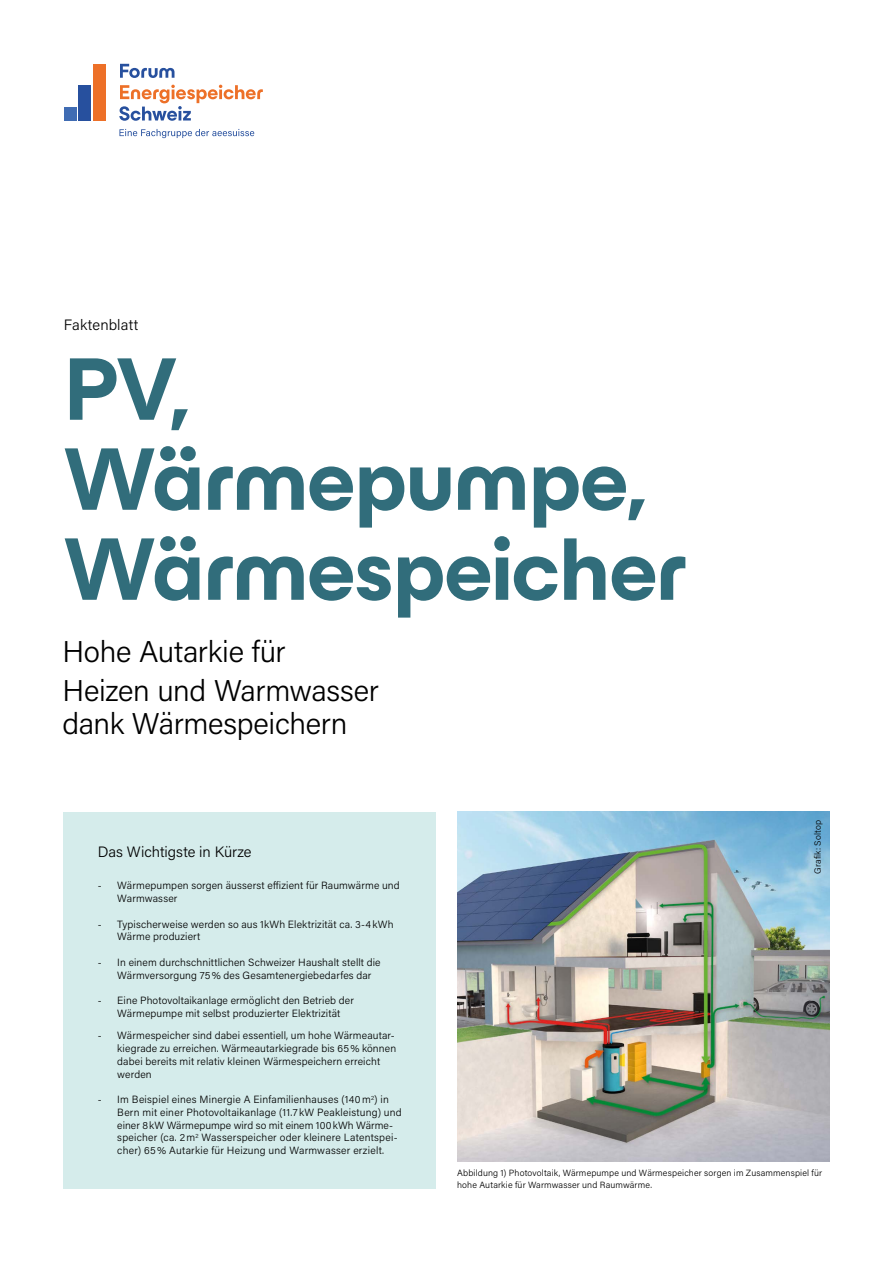
<style>
.page{position:relative;width:893px;height:1263px;background:#fff}
.page>*{position:absolute;margin:0;border:0;box-sizing:border-box;transform-origin:0 0}
.t1{font:90px/90px "ES Build Bold";letter-spacing:-.02em;color:#316d7b}
.t2{font:300 30px/39px "Acumin Pro";letter-spacing:-.01em;color:#000}
.t3{font:300 15px "Acumin Pro";color:#000}
.t4{font:300 10.5px/12.8px "Acumin Pro";letter-spacing:.015em;color:#000}
.t5{font:300 9px/12px "Acumin Pro";letter-spacing:.02em;color:#000}
</style>
<div class="page">
<div style="left:64px;top:107px;width:12px;height:14px;background:#406cb3"></div>
<div style="left:78px;top:85px;width:13px;height:36px;background:#27509e"></div>
<div style="left:93px;top:64px;width:13px;height:57px;background:#ed7028"></div>
<svg style="left:120px;top:64px;width:54px;height:14px"></svg>
<svg style="left:119px;top:85px;width:144px;height:36px"></svg>
<svg style="left:119px;top:129px;width:135px;height:9px"></svg>
<div style="left:64px;top:812px;width:372px;height:376px;background:#d5eceb"></div>
<img style="left:457px;top:811px;width:372px;height:350px">
<h3 class="t3" style="left:64px;top:314px;width:76px">Faktenblatt</h3>
<h1 class="t1" style="left:64px;top:335px;width:625px">PV,<br>Wärmepumpe,<br>Wärmespeicher</h1>
<h2 class="t2" style="left:62px;top:630px;width:318px">Hohe Autarkie für<br>Heizen und Warmwasser</h2>
<h2 class="t2" style="left:62px;top:702px;width:286px">dank Wärmespeichern</h2>
<h3 class="t3" style="left:98px;top:841px;width:155px">Das Wichtigste in Kürze</h3>
<p class="t4" style="left:117px;top:879px;width:284px;text-indent:-19px">- Wärmepumpen sorgen äusserst effizient für Raumwärme und<br>Warmwasser</p>
<p class="t4" style="left:117px;top:917px;width:278px;text-indent:-19px">- Typischerweise werden so aus 1kWh Elektrizität ca. 3-4kWh<br>Wärme produziert</p>
<p class="t4" style="left:117px;top:955px;width:265px;text-indent:-19px">- In einem durchschnittlichen Schweizer Haushalt stellt die<br>Wärmversorgung 75% des Gesamtenergiebedarfes dar</p>
<p class="t4" style="left:98px;top:994px;width:258px;text-align:center">- Eine Photovoltaikanlage ermöglicht den Betrieb der<br>Wärmepumpe mit selbst produzierter Elektrizität</p>
<p class="t4" style="left:117px;top:1029px;width:280px;text-indent:-19px">- Wärmespeicher sind dabei essentiell, um hohe Wärmeautar&shy;kiegrade zu erreichen. Wärmeautarkiegrade bis 65% können dabei bereits mit relativ kleinen Wärmespeichern erreicht werden</p>
<p class="t4" style="left:117px;top:1093px;width:286px;text-indent:-19px">- Im Beispiel eines Minergie A Einfamilienhauses (140m<sup>2</sup>) in Bern mit einer Photovoltaikanlage (11.7 kW Peakleistung) und einer 8kW Wärmepumpe wird so mit einem 100kWh Wärme&shy;speicher (ca. 2m<sup>2</sup> Wasserspeicher oder kleinere Latentspei&shy;cher) 65% Autarkie für Heizung und Warmwasser erzielt.</p>
<p class="t5" style="left:811px;top:874px;width:56px;rotate:-90deg">Grafik: Soltop</p>
<p class="t5" style="left:457px;top:1167px;width:367px">Abbildung 1) Photovoltaik, Wärmepumpe und Wärmespeicher sorgen im Zusammenspiel für hohe Autarkie für Warmwasser und Raumwärme.</p>
</div>
